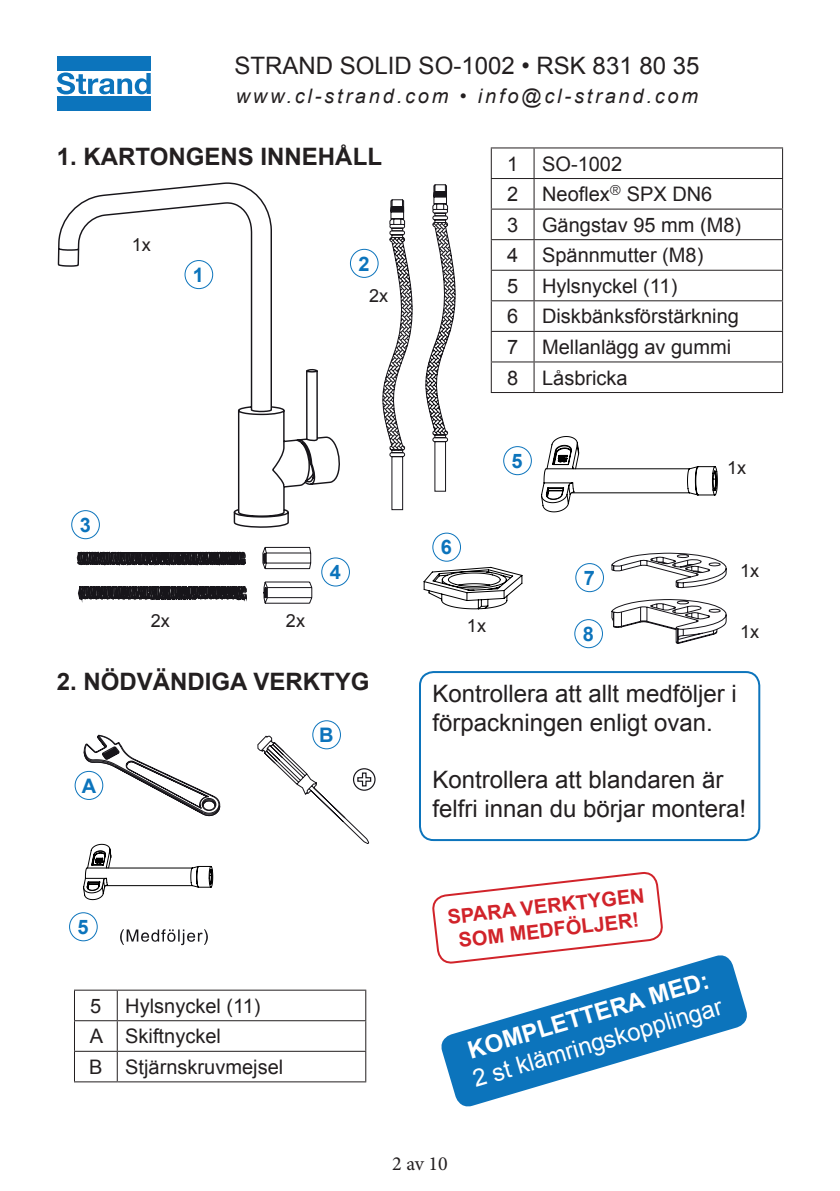
<style>
.page{position:relative;width:840px;height:1191px;background:#fff}
.page>*{position:absolute;margin:0;border:0;box-sizing:border-box;transform-origin:0 0}
.t1{font:24px/28.8px "Arial";color:#231f20}
.t2{font:700 24px "Arial";color:#231f20}
.t3{font:24px "Arial";color:#fff}
.t4{font:700 24px "Arial";color:#fff}
.t5{font:20px "Arial";color:#231f20}
.t6{font:italic 20px "Arial";letter-spacing:.14em;color:#231f20}
.t7{font:700 20px/24px "Arial";color:#d1232a;text-align:center}
.t8{font:700 20px "Arial";color:#0c74bc}
.t9{font:20px "Minion Pro";color:#231f20}
.t10{font:18px "Arial";color:#231f20}
</style>
<div class="page">
<div style="left:57px;top:57px;width:94px;height:14px;background:#0c74bc"></div>
<div style="left:57px;top:96px;width:94px;height:15px;background:#0c74bc"></div>
<svg style="left:57px;top:72px;width:94px;height:22px"></svg>
<hr style="left:490px;top:147px;width:43px;height:1px;background:#231f20">
<hr style="left:490px;top:148px;width:1px;height:30px;background:#231f20">
<hr style="left:533px;top:147px;width:249px;height:1px;background:#231f20">
<hr style="left:533px;top:148px;width:1px;height:30px;background:#231f20">
<hr style="left:781px;top:148px;width:1px;height:30px;background:#231f20">
<hr style="left:490px;top:178px;width:43px;height:1px;background:#231f20">
<hr style="left:490px;top:179px;width:1px;height:30px;background:#231f20">
<hr style="left:533px;top:178px;width:249px;height:1px;background:#231f20">
<hr style="left:533px;top:179px;width:1px;height:30px;background:#231f20">
<hr style="left:781px;top:179px;width:1px;height:30px;background:#231f20">
<hr style="left:490px;top:209px;width:43px;height:1px;background:#231f20">
<svg style="left:490px;top:210px;width:1px;height:29px"></svg>
<hr style="left:533px;top:209px;width:249px;height:1px;background:#231f20">
<svg style="left:533px;top:210px;width:1px;height:29px"></svg>
<hr style="left:490px;top:239px;width:43px;height:1px;background:#231f20">
<hr style="left:490px;top:240px;width:1px;height:30px;background:#231f20">
<hr style="left:533px;top:239px;width:249px;height:1px;background:#231f20">
<hr style="left:533px;top:240px;width:1px;height:30px;background:#231f20">
<hr style="left:781px;top:240px;width:1px;height:30px;background:#231f20">
<hr style="left:490px;top:270px;width:43px;height:1px;background:#231f20">
<svg style="left:490px;top:271px;width:1px;height:29px"></svg>
<hr style="left:533px;top:270px;width:249px;height:1px;background:#231f20">
<svg style="left:533px;top:271px;width:1px;height:29px"></svg>
<hr style="left:490px;top:300px;width:43px;height:1px;background:#231f20">
<hr style="left:490px;top:301px;width:1px;height:30px;background:#231f20">
<hr style="left:533px;top:300px;width:249px;height:1px;background:#231f20">
<hr style="left:533px;top:301px;width:1px;height:30px;background:#231f20">
<hr style="left:781px;top:301px;width:1px;height:30px;background:#231f20">
<hr style="left:490px;top:331px;width:43px;height:1px;background:#231f20">
<svg style="left:490px;top:332px;width:1px;height:29px"></svg>
<hr style="left:533px;top:331px;width:249px;height:1px;background:#231f20">
<svg style="left:533px;top:332px;width:1px;height:29px"></svg>
<hr style="left:490px;top:361px;width:43px;height:1px;background:#231f20">
<hr style="left:490px;top:362px;width:1px;height:30px;background:#231f20">
<hr style="left:533px;top:361px;width:249px;height:1px;background:#231f20">
<hr style="left:533px;top:362px;width:1px;height:30px;background:#231f20">
<hr style="left:781px;top:362px;width:1px;height:30px;background:#231f20">
<hr style="left:490px;top:392px;width:43px;height:1px;background:#231f20">
<hr style="left:533px;top:392px;width:249px;height:1px;background:#231f20">
<hr style="left:74px;top:989px;width:43px;height:1px;background:#231f20">
<hr style="left:74px;top:990px;width:1px;height:30px;background:#231f20">
<hr style="left:117px;top:989px;width:249px;height:1px;background:#231f20">
<hr style="left:117px;top:990px;width:1px;height:30px;background:#231f20">
<hr style="left:365px;top:990px;width:1px;height:30px;background:#231f20">
<hr style="left:74px;top:1020px;width:43px;height:1px;background:#231f20">
<svg style="left:74px;top:1021px;width:1px;height:29px"></svg>
<hr style="left:117px;top:1020px;width:249px;height:1px;background:#231f20">
<svg style="left:117px;top:1021px;width:1px;height:29px"></svg>
<svg style="left:365px;top:1021px;width:1px;height:29px"></svg>
<hr style="left:74px;top:1050px;width:43px;height:1px;background:#231f20">
<hr style="left:74px;top:1051px;width:1px;height:30px;background:#231f20">
<hr style="left:117px;top:1050px;width:249px;height:1px;background:#231f20">
<hr style="left:117px;top:1051px;width:1px;height:30px;background:#231f20">
<hr style="left:365px;top:1051px;width:1px;height:30px;background:#231f20">
<hr style="left:74px;top:1081px;width:43px;height:1px;background:#231f20">
<hr style="left:117px;top:1081px;width:249px;height:1px;background:#231f20">
<div style="left:75px;top:771px;width:28px;height:29px;border:1px solid #0c74bc;border-radius:50%"></div>
<div style="left:312px;top:720px;width:29px;height:29px;border:1px solid #0c74bc;border-radius:50%"></div>
<div style="left:350px;top:249px;width:28px;height:29px;border:1px solid #0c74bc;border-radius:50%"></div>
<div style="left:321px;top:557px;width:29px;height:29px;border:1px solid #0c74bc;border-radius:50%"></div>
<div style="left:503px;top:446px;width:28px;height:29px;border:1px solid #0c74bc;border-radius:50%"></div>
<div style="left:574px;top:619px;width:28px;height:29px;border:1px solid #0c74bc;border-radius:50%"></div>
<div style="left:432px;top:532px;width:29px;height:29px;border:1px solid #0c74bc;border-radius:50%"></div>
<div style="left:69px;top:912px;width:29px;height:29px;border:1px solid #0c74bc;border-radius:50%"></div>
<div style="left:575px;top:563px;width:28px;height:29px;border:1px solid #0c74bc;border-radius:50%"></div>
<svg style="left:83px;top:734px;width:138px;height:82px"></svg>
<svg style="left:120px;top:929px;width:88px;height:16px"></svg>
<div style="left:419px;top:671px;width:340px;height:170px;border:2px solid #0c74bc;border-radius:14px"></div>
<svg style="left:441px;top:955px;width:306px;height:152px;fill:#0c74bc"></svg>
<svg style="left:423px;top:567px;width:99px;height:42px"></svg>
<svg style="left:432px;top:872px;width:230px;height:113px"></svg>
<svg style="left:541px;top:436px;width:176px;height:76px"></svg>
<svg style="left:83px;top:843px;width:130px;height:57px"></svg>
<svg style="left:57px;top:182px;width:283px;height:358px"></svg>
<svg style="left:611px;top:552px;width:116px;height:92px"></svg>
<svg style="left:77px;top:547px;width:235px;height:57px"></svg>
<svg style="left:257px;top:735px;width:119px;height:109px"></svg>
<svg style="left:382px;top:184px;width:74px;height:326px"></svg>
<p class="t1" style="left:234px;top:52px;width:466px">STRAND SOLID SO-1002 • RSK 831 80 35</p>
<p class="t6" style="left:235px;top:83px;width:464px">www.cl-strand.com • info@cl-strand.com</p>
<p class="t2" style="left:57px;top:140px;width:326px">1. KARTONGENS INNEHÅLL</p>
<p class="t5" style="left:507px;top:150px;width:13px">1</p>
<p class="t5" style="left:541px;top:150px;width:82px">SO-1002</p>
<p class="t5" style="left:507px;top:181px;width:13px">2</p>
<p class="t5" style="left:541px;top:181px;width:172px">Neoflex<sup>®</sup> SPX DN6</p>
<p class="t5" style="left:507px;top:211px;width:13px">3</p>
<p class="t5" style="left:541px;top:211px;width:200px">Gängstav 95 mm (M8)</p>
<p class="t5" style="left:507px;top:242px;width:13px">4</p>
<p class="t5" style="left:541px;top:242px;width:163px">Spännmutter (M8)</p>
<p class="t5" style="left:507px;top:273px;width:13px">5</p>
<p class="t5" style="left:541px;top:273px;width:137px">Hylsnyckel (11)</p>
<p class="t5" style="left:507px;top:303px;width:13px">6</p>
<p class="t5" style="left:541px;top:303px;width:198px">Diskbänksförstärkning</p>
<p class="t5" style="left:507px;top:334px;width:13px">7</p>
<p class="t5" style="left:541px;top:334px;width:190px">Mellanlägg av gummi</p>
<p class="t5" style="left:507px;top:364px;width:13px">8</p>
<p class="t5" style="left:541px;top:364px;width:87px">Låsbricka</p>
<p class="t10" style="left:132px;top:233px;width:21px">1x</p>
<p class="t8" style="left:358px;top:250px;width:13px">2</p>
<p class="t8" style="left:193px;top:261px;width:13px">1</p>
<p class="t10" style="left:369px;top:284px;width:21px">2x</p>
<p class="t8" style="left:80px;top:511px;width:13px">3</p>
<p class="t10" style="left:151px;top:608px;width:21px">2x</p>
<p class="t10" style="left:286px;top:608px;width:21px">2x</p>
<p class="t8" style="left:329px;top:559px;width:13px">4</p>
<p class="t2" style="left:57px;top:665px;width:314px">2. NÖDVÄNDIGA VERKTYG</p>
<p class="t8" style="left:82px;top:772px;width:16px">A</p>
<p class="t8" style="left:319px;top:721px;width:16px">B</p>
<p class="t8" style="left:77px;top:913px;width:13px">5</p>
<p class="t5" style="left:90px;top:992px;width:13px">5</p>
<p class="t5" style="left:125px;top:992px;width:137px">Hylsnyckel (11)</p>
<p class="t5" style="left:90px;top:1023px;width:15px">A</p>
<p class="t5" style="left:125px;top:1023px;width:97px">Skiftnyckel</p>
<p class="t5" style="left:89px;top:1053px;width:15px">B</p>
<p class="t5" style="left:125px;top:1053px;width:159px">Stjärnskruvmejsel</p>
<p class="t8" style="left:511px;top:447px;width:13px">5</p>
<p class="t8" style="left:440px;top:534px;width:13px">6</p>
<p class="t10" style="left:466px;top:614px;width:21px">1x</p>
<p class="t8" style="left:583px;top:564px;width:13px">7</p>
<p class="t8" style="left:582px;top:620px;width:13px">8</p>
<p class="t10" style="left:726px;top:455px;width:21px">1x</p>
<p class="t10" style="left:739px;top:559px;width:21px">1x</p>
<p class="t10" style="left:739px;top:620px;width:21px">1x</p>
<p class="t1" style="left:432px;top:679px;width:306px">Kontrollera att allt medföljer i förpackningen enligt ovan.</p>
<p class="t1" style="left:432px;top:765px;width:315px">Kontrollera att blandaren är felfri innan du börjar montera!</p>
<p class="t7" style="left:446px;top:905px;width:199px;rotate:-6deg">SPARA VERKTYGEN<br>SOM MEDFÖLJER!</p>
<p class="t4" style="left:464px;top:1036px;width:251px;rotate:-17deg">KOMPLETTERA MED:</p>
<p class="t3" style="left:468px;top:1065px;width:260px;rotate:-17deg">2 st klämringskopplingar</p>
<p class="t9" style="left:392px;top:1150px;width:57px">2 av 10</p>
</div>
